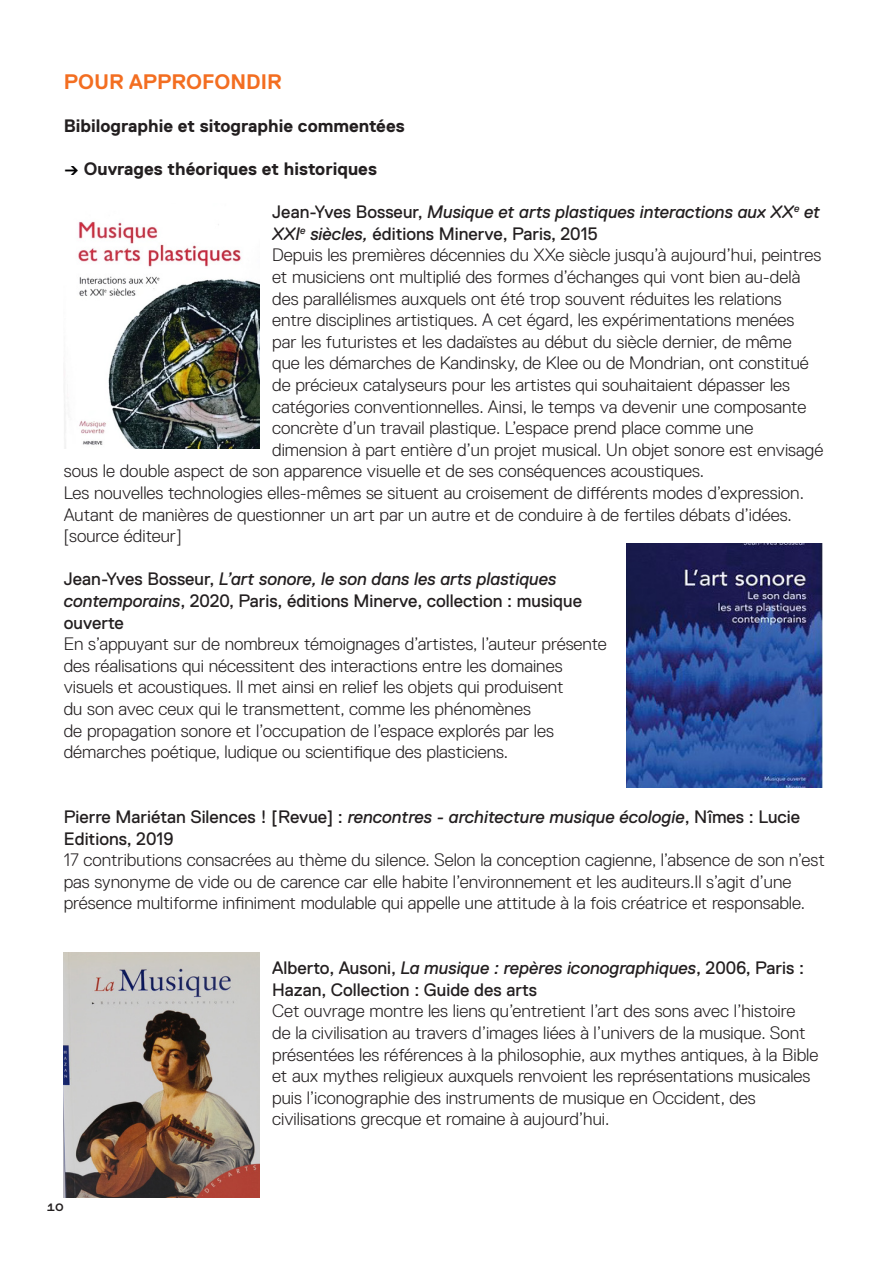
<style>
.page{position:relative;width:893px;height:1263px;background:#fff}
.page>*{position:absolute;margin:0;border:0;box-sizing:border-box;transform-origin:0 0}
.t1{font:700 21px "Replica Std";color:#f36e21}
.t2{font:300 18px/21.6px "Replica Std";color:#231f20}
.t3{font:18px/21.6px "Replica Std";color:#231f20}
.t4{font:italic 18px/21.6px "Replica Std";color:#231f20}
.t5{font:700 18px "Replica Std";color:#231f20}
.numéros_de_page{font:15px "Replica Std";color:#231f20}
.s1{color:#000002}
.s2{font-style:normal}
.s3{font-style:italic}
</style>
<div class="page">
<img style="left:64px;top:221px;width:195px;height:227px">
<img style="left:64px;top:953px;width:195px;height:244px">
<img style="left:626px;top:543px;width:196px;height:245px">
<p class="t1" style="left:64px;top:70px;width:219px">POUR APPROFONDIR</p>
<p class="t5" style="left:64px;top:116px;width:342px">Bibilographie et sitographie commentées</p>
<p class="t5" style="left:64px;top:159px;width:315px"><span class="s1">→</span> Ouvrages théoriques et historiques</p>
<p class="t4" style="left:272px;top:201px;width:549px"><span class="s2">Jean-Yves Bosseur,</span> Musique et arts plastiques interactions aux XX<sup>e</sup> et<br>XXI<sup>e</sup> siècles, <span class="s2">éditions Minerve, Paris, 2015</span></p>
<p class="t2" style="left:272px;top:244px;width:551px">Depuis les premières décennies du XXe siècle jusqu’à aujourd’hui, peintres</p>
<p class="t2" style="left:272px;top:266px;width:530px">et musiciens ont multiplié des formes d’échanges qui vont bien au-delà</p>
<p class="t2" style="left:272px;top:288px;width:511px">des parallélismes auxquels ont été trop souvent réduites les relations</p>
<p class="t2" style="left:272px;top:309px;width:524px">entre disciplines artistiques. A cet égard, les expérimentations menées</p>
<p class="t2" style="left:272px;top:331px;width:521px">par les futuristes et les dadaïstes au début du siècle dernier, de même</p>
<p class="t2" style="left:272px;top:352px;width:538px">que les démarches de Kandinsky, de Klee ou de Mondrian, ont constitué</p>
<p class="t2" style="left:272px;top:374px;width:520px">de précieux catalyseurs pour les artistes qui souhaitaient dépasser les</p>
<p class="t2" style="left:272px;top:396px;width:536px">catégories conventionnelles. Ainsi, le temps va devenir une composante</p>
<p class="t2" style="left:272px;top:417px;width:483px">concrète d’un travail plastique. L’espace prend place comme une</p>
<p class="t2" style="left:272px;top:439px;width:553px">dimension à part entière d’un projet musical. Un objet sonore est envisagé</p>
<p class="t2" style="left:64px;top:460px;width:642px">sous le double aspect de son apparence visuelle et de ses conséquences acoustiques.</p>
<p class="t2" style="left:64px;top:482px;width:742px">Les nouvelles technologies elles-mêmes se situent au croisement de différents modes d’expression.<br>Autant de manières de questionner un art par un autre et de conduire à de fertiles débats d’idées. [source éditeur]</p>
<p class="t3" style="left:64px;top:568px;width:520px">Jean-Yves Bosseur, <span class="s3">L’art sonore, le son dans les arts plastiques contemporains</span>, 2020, Paris, éditions Minerve, collection : musique ouverte</p>
<p class="t2" style="left:64px;top:633px;width:545px">En s’appuyant sur de nombreux témoignages d’artistes, l’auteur présente des réalisations qui nécessitent des interactions entre les domaines visuels et acoustiques. Il met ainsi en relief les objets qui produisent<br>du son avec ceux qui le transmettent, comme les phénomènes<br>de propagation sonore et l’occupation de l’espace explorés par les démarches poétique, ludique ou scientifique des plasticiens.</p>
<p class="t3" style="left:64px;top:806px;width:738px">Pierre Mariétan Silences ! [Revue] : <span class="s3">rencontres - architecture musique écologie</span>, Nîmes : Lucie<br>Editions, 2019</p>
<p class="t2" style="left:64px;top:849px;width:763px">17 contributions consacrées au thème du silence. Selon la conception cagienne, l’absence de son n’est pas synonyme de vide ou de carence car elle habite l’environnement et les auditeurs.Il s’agit d’une présence multiforme infiniment modulable qui appelle une attitude à la fois créatrice et responsable.</p>
<p class="numéros_de_page" style="left:46px;top:1197px;width:19px">10</p>
<p class="t3" style="left:272px;top:957px;width:534px">Alberto, Ausoni, <span class="s3">La musique : repères iconographiques</span>, 2006, Paris :<br>Hazan, Collection : Guide des arts</p>
<p class="t2" style="left:272px;top:1000px;width:548px">Cet ouvrage montre les liens qu’entretient l’art des sons avec l’histoire<br>de la civilisation au travers d’images liées à l’univers de la musique. Sont présentées les références à la philosophie, aux mythes antiques, à la Bible et aux mythes religieux auxquels renvoient les représentations musicales puis l’iconographie des instruments de musique en Occident, des civilisations grecque et romaine à aujourd’hui.</p>
</div>
